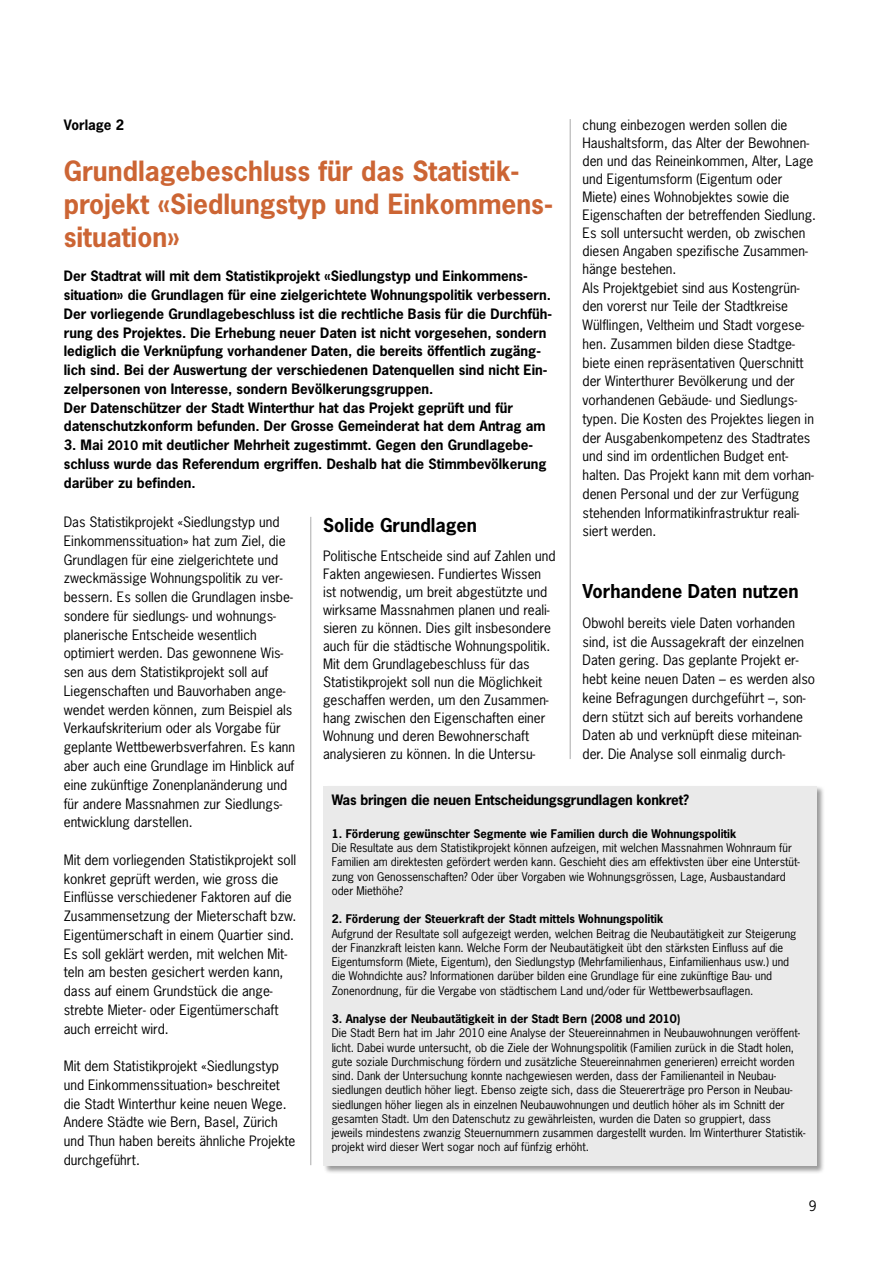
<style>
.page{position:relative;width:893px;height:1263px;background:#fff}
.page>*{position:absolute;margin:0;border:0;box-sizing:border-box;transform-origin:0 0}
.t1{font:700 26.25px/33px "News Gothic Std";color:#cc6534}
.t2{font:700 18px "News Gothic Std";color:#000}
.t3{font:13.5px/18.8px "News Gothic Std";color:#000}
.t4{font:700 13.5px/18.8px "News Gothic Std";color:#000}
.t5{font:11.25px/14.2px "News Gothic Std";color:#000}
.t6{font:700 11.25px "News Gothic Std";color:#000}
.s1{font-size:12.3px}
</style>
<div class="page">
<hr style="left:570px;top:119px;width:1px;height:640px;background:#aaa">
<hr style="left:310px;top:517px;width:1px;height:648px;background:#aaa">
<div style="left:323px;top:785px;width:502px;height:389px;background:#000;opacity:.4"></div>
<div style="left:323px;top:786px;width:493px;height:379px;background:#eaeaea"></div>
<p class="t4" style="left:64px;top:115px;width:62px">Vorlage 2</p>
<h1 class="t1" style="left:64px;top:154px;width:491px">Grundlagebeschluss für das Statistik&shy;projekt «Siedlungstyp und Einkommens&shy;situation»</h1>
<p class="t4" style="left:64px;top:267px;width:490px">Der Stadtrat will mit dem Statistikprojekt «Siedlungstyp und Einkommens&shy;situation» die Grundlagen für eine zielgerichtete Wohnungspolitik verbessern.<br>Der vorliegende Grundlagebeschluss ist die rechtliche Basis für die Durchfüh&shy;rung des Projektes. Die Erhebung neuer Daten ist nicht vorgesehen, sondern lediglich die Verknüpfung vorhandener Daten, die bereits öffentlich zugäng&shy;lich sind. Bei der Auswertung der verschiedenen Datenquellen sind nicht Ein&shy;zelpersonen von Interesse, sondern Bevölkerungsgruppen.<br>Der Datenschützer der Stadt Winterthur hat das Projekt geprüft und für datenschutzkonform befunden. Der Grosse Gemeinderat hat dem Antrag am</p>
<p class="t4" style="left:64px;top:435px;width:484px">3. Mai <span class="s1">2010</span> mit deutlicher Mehrheit zugestimmt. Gegen den Grundlagebe&shy;schluss wurde das Referendum ergriffen. Deshalb hat die Stimmbevölkerung darüber zu befinden.</p>
<p class="t3" style="left:583px;top:115px;width:235px">chung einbezogen werden sollen die Haushaltsform, das Alter der Bewohnen&shy;den und das Reineinkommen, Alter, Lage und Eigentumsform (Eigentum oder Miete) eines Wohnobjektes sowie die Eigenschaften der betreffenden Siedlung.<br>Es soll untersucht werden, ob zwischen diesen Angaben spezifische Zusammen&shy;hänge bestehen.<br>Als Projektgebiet sind aus Kostengrün&shy;den vorerst nur Teile der Stadtkreise Wülflingen, Veltheim und Stadt vorgese&shy;hen. Zusammen bilden diese Stadtge&shy;biete einen repräsentativen Querschnitt der Winterthurer Bevölkerung und der vorhandenen Gebäude- und Siedlungs&shy;typen. Die Kosten des Projektes liegen in der Ausgabenkompetenz des Stadtrates und sind im ordentlichen Budget ent&shy;halten. Das Projekt kann mit dem vorhan&shy;denen Personal und der zur Verfügung stehenden Informatikinfrastruktur reali&shy;siert werden.</p>
<p class="t3" style="left:64px;top:513px;width:233px">Das Statistikprojekt «Siedlungstyp und Einkommenssituation» hat zum Ziel, die Grundlagen für eine zielgerichtete und zweckmässige Wohnungspolitik zu ver&shy;bessern. Es sollen die Grundlagen insbe&shy;sondere für siedlungs- und wohnungs&shy;planerische Entscheide wesentlich optimiert werden. Das gewonnene Wis&shy;sen aus dem Statistikprojekt soll auf Liegenschaften und Bauvorhaben ange&shy;wendet werden können, zum Beispiel als Verkaufskriterium oder als Vorgabe für geplante Wettbewerbsverfahren. Es kann aber auch eine Grundlage im Hinblick auf eine zukünftige Zonenplanänderung und für andere Massnahmen zur Siedlungs&shy;entwicklung darstellen.</p>
<p class="t3" style="left:64px;top:850px;width:234px">Mit dem vorliegenden Statistikprojekt soll konkret geprüft werden, wie gross die Einflüsse verschiedener Faktoren auf die Zusammensetzung der Mieterschaft bzw.<br>Eigentümerschaft in einem Quartier sind.<br>Es soll geklärt werden, mit welchen Mit&shy;teln am besten gesichert werden kann, dass auf einem Grundstück die ange&shy;strebte Mieter- oder Eigentümerschaft auch erreicht wird.</p>
<p class="t3" style="left:64px;top:1056px;width:233px">Mit dem Statistikprojekt «Siedlungstyp und Einkommenssituation» beschreitet die Stadt Winterthur keine neuen Wege.<br>Andere Städte wie Bern, Basel, Zürich und Thun haben bereits ähnliche Projekte durchgeführt.</p>
<h2 class="t2" style="left:323px;top:513px;width:156px">Solide Grundlagen</h2>
<p class="t3" style="left:323px;top:546px;width:234px;line-height:18px">Politische Entscheide sind auf Zahlen und Fakten angewiesen. Fundiertes Wissen ist notwendig, um breit abgestützte und wirksame Massnahmen planen und reali&shy;sieren zu können. Dies gilt insbesondere auch für die städtische Wohnungspolitik.<br>Mit dem Grundlagebeschluss für das Statistikprojekt soll nun die Möglichkeit geschaffen werden, um den Zusammen&shy;hang zwischen den Eigenschaften einer Wohnung und deren Bewohnerschaft analysieren zu können. In die Untersu-</p>
<h2 class="t2" style="left:583px;top:579px;width:218px">Vorhandene Daten nutzen</h2>
<p class="t3" style="left:583px;top:613px;width:234px">Obwohl bereits viele Daten vorhanden sind, ist die Aussagekraft der einzelnen Daten gering. Das geplante Projekt er&shy;hebt keine neuen Daten – es werden also keine Befragungen durchgeführt –, son&shy;dern stützt sich auf bereits vorhandene Daten ab und verknüpft diese miteinan&shy;der. Die Analyse soll einmalig durch-</p>
<p class="t4" style="left:332px;top:790px;width:359px">Was bringen die neuen Entscheidungsgrundlagen konkret?</p>
<p class="t6" style="left:332px;top:826px;width:406px">1. Förderung gewünschter Segmente wie Familien durch die Wohnungspolitik</p>
<p class="t5" style="left:332px;top:840px;width:470px">Die Resultate aus dem Statistikprojekt können aufzeigen, mit welchen Massnahmen Wohnraum für Familien am direktesten gefördert werden kann. Geschieht dies am effektivsten über eine Unterstüt&shy;zung von Genossenschaften? Oder über Vorgaben wie Wohnungsgrössen, Lage, Ausbaustandard oder Miethöhe?</p>
<p class="t6" style="left:332px;top:911px;width:333px">2. Förderung der Steuerkraft der Stadt mittels Wohnungspolitik</p>
<p class="t5" style="left:332px;top:926px;width:466px">Aufgrund der Resultate soll aufgezeigt werden, welchen Beitrag die Neubautätigkeit zur Steigerung der Finanzkraft leisten kann. Welche Form der Neubautätigkeit übt den stärksten Einfluss auf die Eigentumsform (Miete, Eigentum), den Siedlungstyp (Mehrfamilienhaus, Einfamilienhaus usw.) und die Wohndichte aus? Informationen darüber bilden eine Grundlage für eine zukünftige Bau- und Zonenordnung, für die Vergabe von städtischem Land und/oder für Wettbewerbsauflagen.</p>
<p class="t6" style="left:332px;top:1011px;width:350px">3. Analyse der Neubautätigkeit in der Stadt Bern (2008 und 2010)</p>
<p class="t5" style="left:332px;top:1026px;width:475px">Die Stadt Bern hat im Jahr 2010 eine Analyse der Steuereinnahmen in Neubauwohnungen veröffent&shy;licht. Dabei wurde untersucht, ob die Ziele der Wohnungspolitik (Familien zurück in die Stadt holen, gute soziale Durchmischung fördern und zusätzliche Steuereinnahmen generieren) erreicht worden sind. Dank der Untersuchung konnte nachgewiesen werden, dass der Familienanteil in Neubau&shy;siedlungen deutlich höher liegt. Ebenso zeigte sich, dass die Steuererträge pro Person in Neubau&shy;siedlungen höher liegen als in einzelnen Neubauwohnungen und deutlich höher als im Schnitt der gesamten Stadt. Um den Datenschutz zu gewährleisten, wurden die Daten so gruppiert, dass<br>jeweils mindestens zwanzig Steuernummern zusammen dargestellt wurden. Im Winterthurer Statistik&shy;projekt wird dieser Wert sogar noch auf fünfzig erhöht.</p>
<p class="t3" style="left:809px;top:1197px;width:9px">9</p>
</div>
